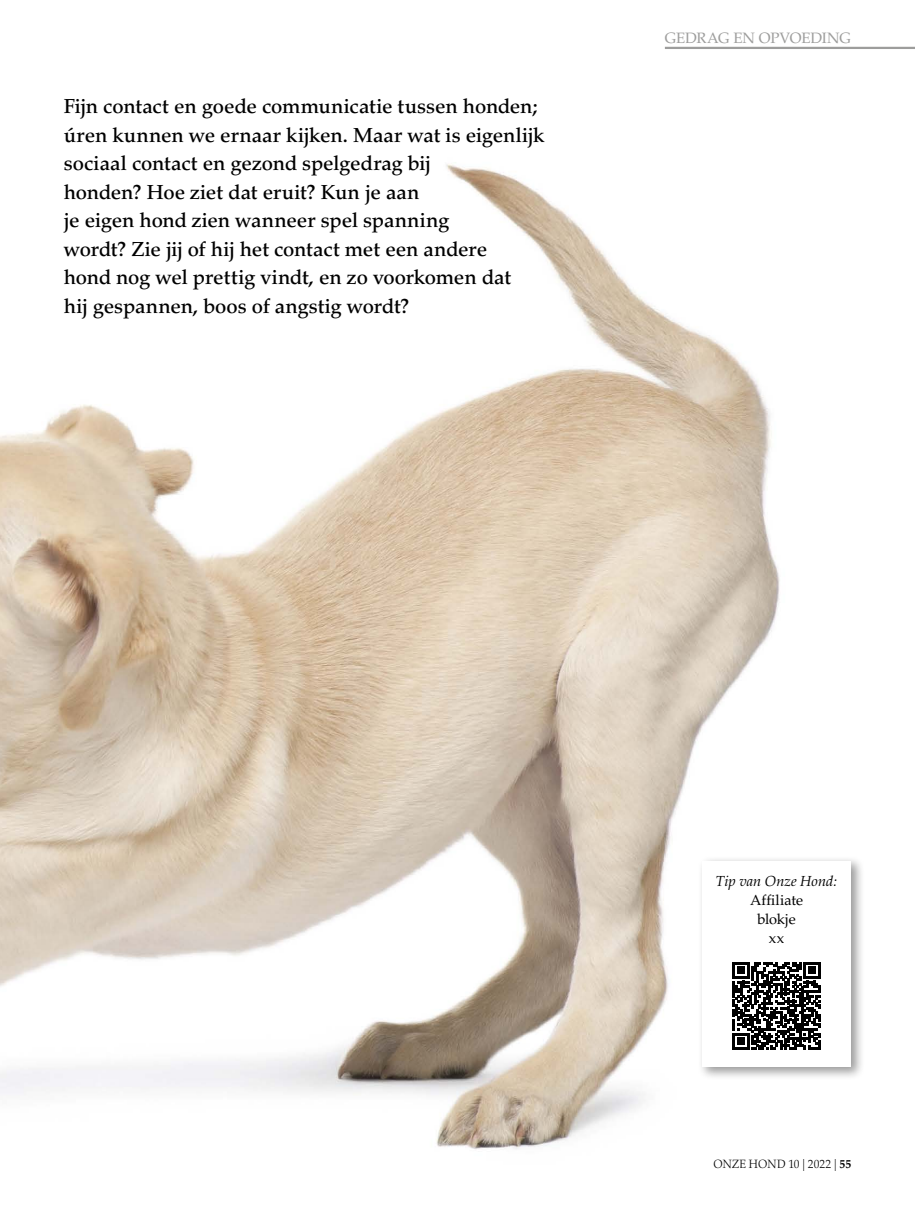
<style>
.page{position:relative;width:915px;height:1212px;background:#fff}
.page>*{position:absolute;margin:0;border:0;box-sizing:border-box;transform-origin:0 0}
.t1{font:500 20.25px/28.5px "Palatino LT Std";letter-spacing:-.01em;color:#000}
.t2{font:15px "Palatino LT Std";letter-spacing:-.01em;color:#9d9d9c}
.t3{font:14.55px/18.8px "Palatino LT Std";letter-spacing:.005em;color:#000;text-align:center}
.t4{font:italic 14.55px "Palatino LT Std";color:#000}
.t5{font:300 12px "Palatino LT Std";letter-spacing:.01em;color:#000;scale:.95 1}
.s1{font-weight:700}
</style>
<div class="page">
<img style="left:0;top:46px;width:914px;height:1103px">
<div style="left:697px;top:856px;width:167px;height:224px;background:#000;opacity:.4"></div>
<div style="left:702px;top:861px;width:148px;height:205px;background:#fff"></div>
<svg style="left:732px;top:962px;width:88px;height:87px"></svg>
<hr style="left:664px;top:47px;width:250px;height:2px;background:#9d9d9c">
<p class="t1" style="left:64px;top:93px;width:482px">Fijn contact en goede communicatie tussen honden; úren kunnen we ernaar kijken. Maar wat is eigenlijk sociaal contact en gezond spelgedrag bij<br>honden? Hoe ziet dat eruit? Kun je aan<br>je eigen hond zien wanneer spel spanning<br>wordt? Zie jij of hij het contact met een andere<br>hond nog wel prettig vindt, en zo voorkomen dat<br>hij gespannen, boos of angstig wordt?</p>
<p class="t2" style="left:664px;top:29px;width:188px">GEDRAG EN OPVOEDING</p>
<p class="t4" style="left:715px;top:873px;width:122px">Tip van Onze Hond:</p>
<p class="t3" style="left:749px;top:891px;width:55px">Affiliate blokje xx</p>
<p class="t5" style="left:713px;top:1157px;width:146px">ONZE HOND 10 | 2022 | <span class="s1">55</span></p>
</div>
